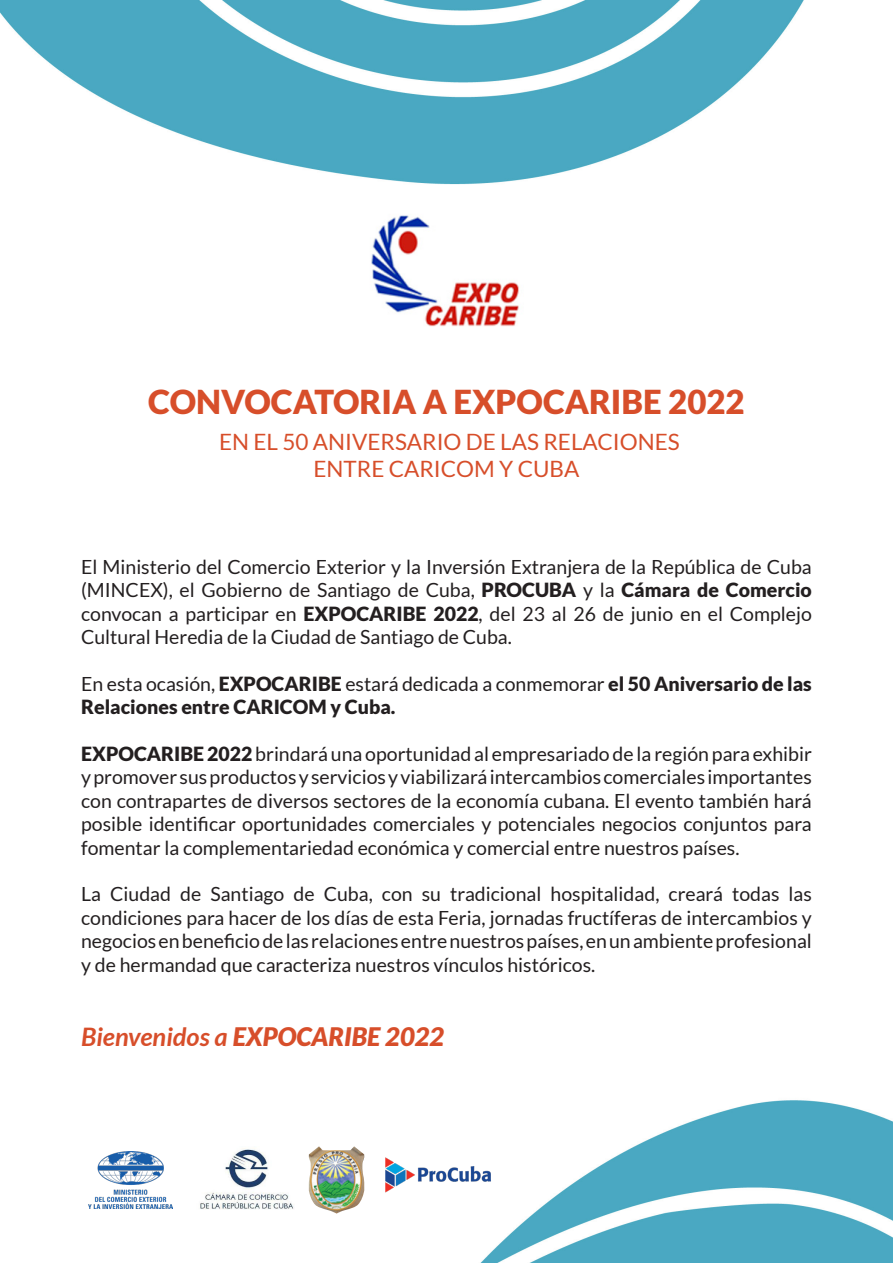
<style>
.page{position:relative;width:893px;height:1263px;background:#fff}
.page>*{position:absolute;margin:0;border:0;box-sizing:border-box;transform-origin:0 0}
.t1{font:900 33px "Lato";color:#d74e2a}
.t2{font:italic 900 25.5px "Lato";color:#d74e2a}
.t3{font:22.5px "Lato";color:#d74e2a}
.t4{font:19.5px/23.4px "Lato";color:#231f20;text-align:justify}
.t5{font:900 19.5px/23.4px "Lato";color:#231f20}
.s1{font-weight:900}
.s2{font-weight:400}
.s3{font-weight:700}
</style>
<div class="page">
<img style="left:0;top:0;width:893px;height:1263px">
<img style="left:309px;top:1146px;width:55px;height:67px">
<img style="left:88px;top:1152px;width:85px;height:56px">
<img style="left:381px;top:1152px;width:115px;height:45px">
<img style="left:197px;top:1146px;width:100px;height:65px">
<img style="left:365px;top:208px;width:163px;height:133px">
<p class="t1" style="left:148px;top:382px;width:598px">CONVOCATORIA A EXPOCARIBE 2022</p>
<p class="t3" style="left:219px;top:429px;width:462px">EN EL 50 ANIVERSARIO DE LAS RELACIONES</p>
<p class="t3" style="left:313px;top:456px;width:267px">ENTRE CARICOM Y CUBA</p>
<p class="t4" style="left:81px;top:555px;width:732px">El Ministerio del Comercio Exterior y la Inversión Extranjera de la República de Cuba (MINCEX), el Gobierno de Santiago de Cuba, <span class="s1">PROCUBA</span> y la <span class="s1">Cámara de Comercio </span>convocan a participar en <span class="s1">EXPOCARIBE 2022</span>, del 23 al 26 de junio en el Complejo Cultural Heredia de la Ciudad de Santiago de Cuba.</p>
<p class="t5" style="left:81px;top:672px;width:732px"><span class="s2">En esta ocasión,</span> EXPOCARIBE <span class="s2">estará dedicada a conmemorar</span> el 50 Aniversario de las<br>Relaciones entre CARICOM y Cuba.</p>
<p class="t4" style="left:81px;top:742px;width:732px"><span class="s1">EXPOCARIBE 2022</span> brindará una oportunidad al empresariado de la región para exhibir y promover sus productos y servicios y viabilizará intercambios comerciales importantes con contrapartes de diversos sectores de la economía cubana. El evento también hará posible identificar oportunidades comerciales y potenciales negocios conjuntos para fomentar la complementariedad económica y comercial entre nuestros países.</p>
<p class="t4" style="left:81px;top:882px;width:732px">La Ciudad de Santiago de Cuba, con su tradicional hospitalidad, creará todas las condiciones para hacer de los días de esta Feria, jornadas fructíferas de intercambios y negocios en beneficio de las relaciones entre nuestros países, en un ambiente profesional y de hermandad que caracteriza nuestros vínculos históricos.</p>
<p class="t2" style="left:81px;top:1021px;width:365px"><span class="s3">Bienvenidos a</span> EXPOCARIBE 2022</p>
</div>
